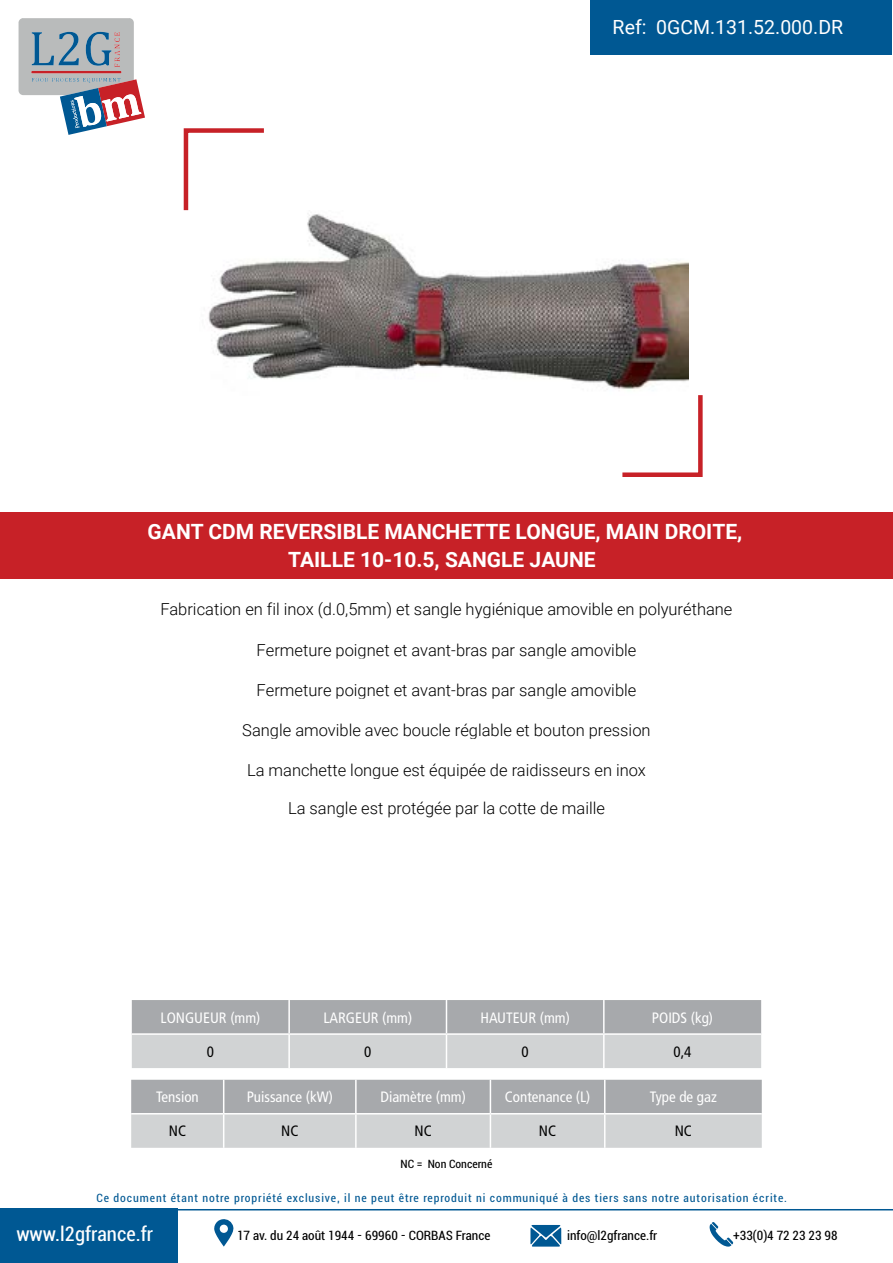
<style>
.page{position:relative;width:893px;height:1263px;background:#fff}
.page>*{position:absolute;margin:0;border:0;box-sizing:border-box;transform-origin:0 0}
.t1{font:700 21px/27.9px "Roboto";color:#fff;text-align:center}
.t2{font:condensed 21px "Roboto";color:#fff}
.t3{font:19.5px "Roboto";color:#fff}
.t4{font:300 16.5px "Roboto";color:#000}
.t5{font:condensed 15px "Frutiger LT Std";color:#fff}
.t6{font:condensed 15px "Frutiger LT Std";color:#000}
.t7{font:condensed 13.5px "Roboto";color:#000}
.t8{font:condensed 12px "Roboto";letter-spacing:.075em;color:#005893}
.t9{font:condensed 12px "Roboto";color:#000}
</style>
<div class="page">
<div style="left:0;top:513px;width:893px;height:66px;background:#c72127"></div>
<svg style="left:622px;top:395px;width:81px;height:82px"></svg>
<svg style="left:183px;top:128px;width:81px;height:83px"></svg>
<svg style="left:18px;top:18px;width:127px;height:117px"></svg>
<div style="left:590px;top:0;width:301px;height:54px;background:#005893"></div>
<div style="left:0;top:1209px;width:178px;height:54px;background:#005893"></div>
<hr style="left:178px;top:1209px;width:715px;height:1px;background:#005893">
<svg style="left:214px;top:1219px;width:20px;height:27px"></svg>
<svg style="left:530px;top:1225px;width:31px;height:21px"></svg>
<svg style="left:710px;top:1222px;width:23px;height:24px"></svg>
<img style="left:208px;top:214px;width:481px;height:175px">
<svg style="left:132px;top:1000px;width:629px;height:68px;background:#bcbec0"></svg>
<hr style="left:288px;top:1000px;width:2px;height:33px;background:#fff">
<hr style="left:446px;top:1000px;width:1px;height:33px;background:#fff">
<hr style="left:603px;top:1000px;width:2px;height:33px;background:#fff">
<hr style="left:132px;top:1033px;width:157px;height:2px;background:#fff">
<hr style="left:289px;top:1033px;width:157px;height:2px;background:#fff">
<hr style="left:288px;top:1035px;width:2px;height:33px;background:#fff">
<hr style="left:446px;top:1033px;width:158px;height:2px;background:#fff">
<hr style="left:446px;top:1035px;width:1px;height:33px;background:#fff">
<hr style="left:604px;top:1033px;width:157px;height:2px;background:#fff">
<hr style="left:603px;top:1035px;width:2px;height:33px;background:#fff">
<svg style="left:131px;top:1080px;width:631px;height:68px;background:#bcbec0"></svg>
<hr style="left:223px;top:1080px;width:1px;height:33px;background:#fff">
<hr style="left:355px;top:1080px;width:2px;height:33px;background:#fff">
<hr style="left:490px;top:1080px;width:1px;height:33px;background:#fff">
<hr style="left:604px;top:1080px;width:1px;height:33px;background:#fff">
<hr style="left:131px;top:1113px;width:93px;height:1px;background:#fff">
<hr style="left:224px;top:1113px;width:132px;height:1px;background:#fff">
<hr style="left:223px;top:1114px;width:1px;height:34px;background:#fff">
<hr style="left:356px;top:1113px;width:134px;height:1px;background:#fff">
<hr style="left:355px;top:1114px;width:2px;height:34px;background:#fff">
<hr style="left:490px;top:1113px;width:115px;height:1px;background:#fff">
<hr style="left:490px;top:1114px;width:1px;height:34px;background:#fff">
<hr style="left:605px;top:1113px;width:157px;height:1px;background:#fff">
<hr style="left:604px;top:1114px;width:1px;height:34px;background:#fff">
<p class="t3" style="left:613px;top:13px;width:35px">Ref:</p>
<p class="t3" style="left:656px;top:13px;width:188px">0GCM.131.52.000.DR</p>
<p class="t1" style="left:148px;top:516px;width:596px">GANT CDM REVERSIBLE MANCHETTE LONGUE, MAIN DROITE,<br>TAILLE 10-10.5, SANGLE JAUNE</p>
<p class="t4" style="left:160px;top:598px;width:574px">Fabrication en fil inox (d.0,5mm) et sangle hygiénique amovible en polyuréthane</p>
<p class="t4" style="left:257px;top:638px;width:381px">Fermeture poignet et avant-bras par sangle amovible</p>
<p class="t4" style="left:257px;top:678px;width:381px">Fermeture poignet et avant-bras par sangle amovible</p>
<p class="t4" style="left:242px;top:718px;width:410px">Sangle amovible avec boucle réglable et bouton pression</p>
<p class="t4" style="left:247px;top:758px;width:400px">La manchette longue est équipée de raidisseurs en inox</p>
<p class="t4" style="left:288px;top:797px;width:318px">La sangle est protégée par la cotte de maille</p>
<p class="t5" style="left:161px;top:1009px;width:101px">LONGUEUR (mm)</p>
<p class="t5" style="left:323px;top:1009px;width:90px">LARGEUR (mm)</p>
<p class="t5" style="left:480px;top:1009px;width:91px">HAUTEUR (mm)</p>
<p class="t5" style="left:652px;top:1009px;width:63px">POIDS (kg)</p>
<p class="t6" style="left:207px;top:1043px;width:9px">0</p>
<p class="t6" style="left:364px;top:1043px;width:9px">0</p>
<p class="t6" style="left:522px;top:1043px;width:9px">0</p>
<p class="t6" style="left:673px;top:1043px;width:19px">0,4</p>
<p class="t5" style="left:156px;top:1088px;width:44px">Tension</p>
<p class="t5" style="left:247px;top:1088px;width:88px">Puissance (kW)</p>
<p class="t5" style="left:380px;top:1088px;width:87px">Diamètre (mm)</p>
<p class="t5" style="left:505px;top:1088px;width:87px">Contenance (L)</p>
<p class="t5" style="left:650px;top:1088px;width:69px">Type de gaz</p>
<p class="t6" style="left:169px;top:1122px;width:19px">NC</p>
<p class="t6" style="left:281px;top:1122px;width:19px">NC</p>
<p class="t6" style="left:415px;top:1122px;width:19px">NC</p>
<p class="t6" style="left:539px;top:1122px;width:19px">NC</p>
<p class="t6" style="left:675px;top:1122px;width:19px">NC</p>
<p class="t9" style="left:401px;top:1156px;width:93px">NC = Non Concerné</p>
<p class="t8" style="left:97px;top:1190px;width:692px">Ce document étant notre propriété exclusive, il ne peut être reproduit ni communiqué à des tiers sans notre autorisation écrite.</p>
<p class="t2" style="left:16px;top:1219px;width:138px">www.l2gfrance.fr</p>
<p class="t7" style="left:237px;top:1227px;width:255px">17 av. du 24 août 1944 - 69960 - CORBAS France</p>
<p class="t7" style="left:567px;top:1227px;width:92px">info@l2gfrance.fr</p>
<p class="t7" style="left:733px;top:1227px;width:106px">+33(0)4 72 23 23 98</p>
</div>
